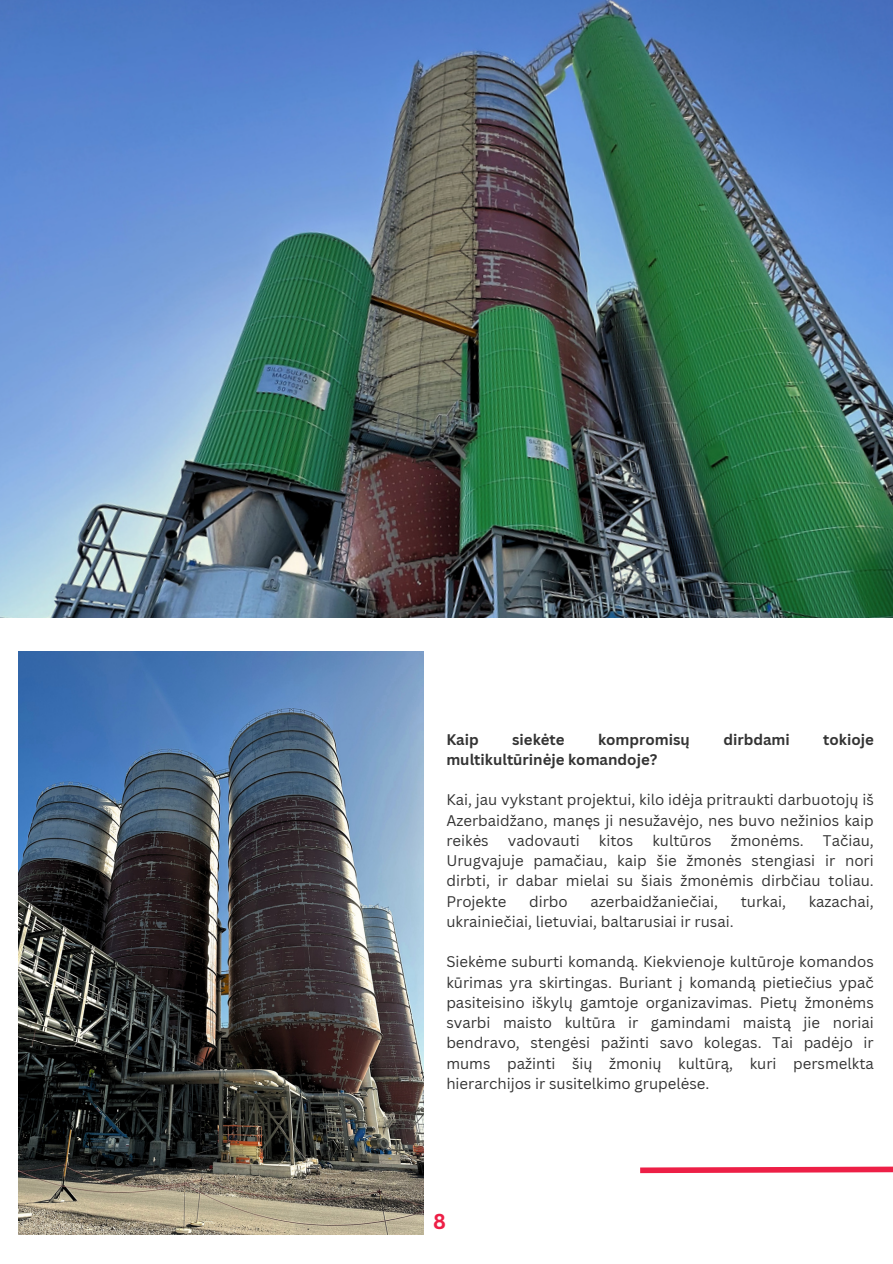
<style>
.page{position:relative;width:893px;height:1264px;background:#fff}
.page>*{position:absolute;margin:0;border:0;box-sizing:border-box;transform-origin:0 0}
.t1{font:700 21px "Canva Sans";color:#ed1f46}
.t2{font:15px/20.2px "Canva Sans";color:#000;text-align:justify}
.t3{font:700 15px "Canva Sans";color:#000}
</style>
<div class="page">
<img style="left:18px;top:651px;width:405px;height:582px">
<img style="left:0;top:0;width:892px;height:617px">
<svg style="left:640px;top:1166px;width:252px;height:8px"></svg>
<p class="t3" style="left:446px;top:728px;width:34px">Kaip</p>
<p class="t3" style="left:512px;top:728px;width:54px">siekėte</p>
<p class="t3" style="left:598px;top:728px;width:93px">kompromisų</p>
<p class="t3" style="left:723px;top:728px;width:68px">dirbdami</p>
<p class="t3" style="left:823px;top:728px;width:52px">tokioje</p>
<p class="t3" style="left:446px;top:749px;width:212px">multikultūrinėje komandoje?</p>
<p class="t2" style="left:446px;top:789px;width:429px">Kai, jau vykstant projektui, kilo idėja pritraukti darbuotojų iš Azerbaidžano, manęs ji nesužavėjo, nes buvo nežinios kaip reikės</p>
<p class="t2" style="left:446px;top:830px;width:429px;text-indent:376px">Tačiau, Urugvajuje pamačiau, kaip šie žmonės stengiasi ir nori dirbti, ir dabar mielai su šiais žmonėmis dirbčiau toliau.<br>Projekte</p>
<p class="t2" style="left:508px;top:830px;width:74px">vadovauti</p>
<p class="t2" style="left:599px;top:830px;width:36px">kitos</p>
<p class="t2" style="left:652px;top:830px;width:61px">kultūros</p>
<p class="t2" style="left:730px;top:830px;width:75px">žmonėms.</p>
<p class="t2" style="left:529px;top:890px;width:40px">dirbo</p>
<p class="t2" style="left:590px;top:890px;width:129px">azerbaidžaniečiai,</p>
<p class="t2" style="left:740px;top:890px;width:47px">turkai,</p>
<p class="t2" style="left:808px;top:890px;width:67px">kazachai,</p>
<p class="t2" style="left:446px;top:911px;width:289px">ukrainiečiai, lietuviai, baltarusiai ir rusai.</p>
<p class="t2" style="left:446px;top:951px;width:429px">Siekėme suburti komandą. Kiekvienoje kultūroje komandos kūrimas yra skirtingas. Buriant į komandą pietiečius ypač pasiteisino iškylų gamtoje organizavimas. Pietų žmonėms svarbi maisto kultūra ir gamindami maistą jie noriai bendravo, stengėsi pažinti savo kolegas. Tai padėjo ir mums pažinti šių žmonių kultūrą, kuri persmelkta hierarchijos ir susitelkimo grupelėse.</p>
<p class="t1" style="left:433px;top:1206px;width:14px">8</p>
</div>
